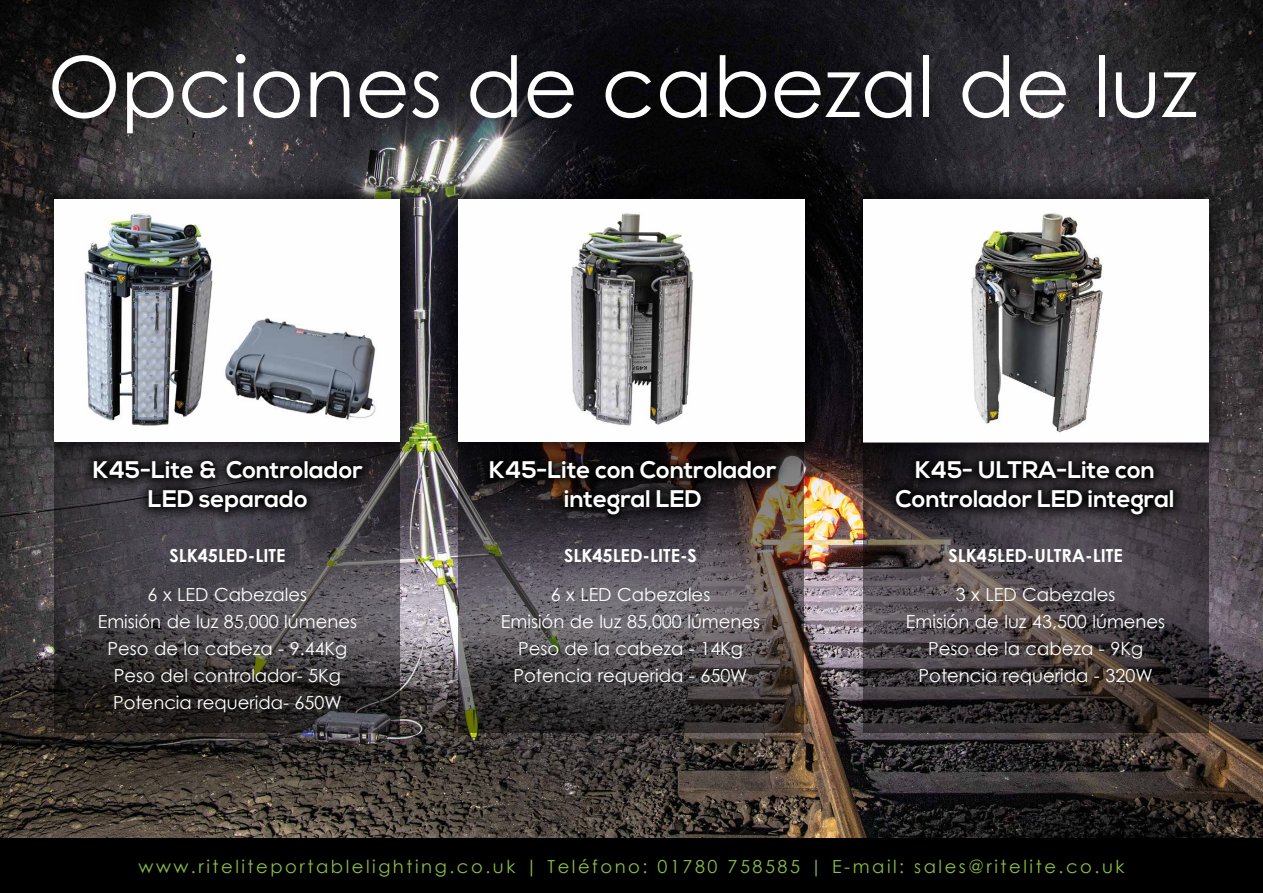
<style>
.page{position:relative;width:1263px;height:893px;background:#fff}
.page>*{position:absolute;margin:0;border:0;box-sizing:border-box;transform-origin:0 0}
.t1{font:84px "Century Gothic";color:#fff}
.t2{font:700 24px/28.8px "Nexa";color:#fff;text-align:center}
.t3{font:18px/27px "Century Gothic";color:#fff;text-align:center}
.t4{font:18px "Century Gothic";letter-spacing:.14em;color:#8abd44}
.t5{font:700 18px "Century Gothic";color:#fff}
</style>
<div class="page">
<img style="left:0;top:0;width:1263px;height:839px">
<div style="left:0;top:839px;width:1263px;height:54px;background:#000"></div>
<div style="left:24px;top:170px;width:405px;height:302px;background:#000;opacity:.75"></div>
<img style="left:54px;top:200px;width:345px;height:242px">
<div style="left:429px;top:170px;width:405px;height:301px;background:#000;opacity:.75"></div>
<img style="left:459px;top:200px;width:345px;height:241px">
<div style="left:834px;top:170px;width:405px;height:302px;background:#000;opacity:.75"></div>
<img style="left:864px;top:200px;width:345px;height:242px">
<svg style="left:54px;top:442px;width:345px;height:291px;background:#3e3a3d"></svg>
<svg style="left:459px;top:442px;width:345px;height:291px;background:#4f494b"></svg>
<svg style="left:864px;top:442px;width:345px;height:291px;background:#423b3e"></svg>
<svg style="left:884px;top:448px;width:302px;height:79px;background:#211e22"></svg>
<svg style="left:478px;top:449px;width:310px;height:78px;background:#211b1a"></svg>
<svg style="left:82px;top:449px;width:293px;height:75px;background:#28262a"></svg>
<h1 class="t1" style="left:48px;top:28px;width:1151px">Opciones de cabezal de luz</h1>
<h2 class="t2" style="left:93px;top:457px;width:271px">K45-Lite &amp; Controlador<br>LED separado</h2>
<p class="t5" style="left:169px;top:542px;width:117px">SLK45LED-LITE</p>
<p class="t3" style="left:98px;top:581px;width:261px">6 x LED Cabezales<br>Emisión de luz 85,000 lúmenes<br>Peso de la cabeza - 9.44Kg<br>Peso del controlador- 5Kg<br>Potencia requerida- 650W</p>
<h2 class="t2" style="left:489px;top:457px;width:289px">K45-Lite con Controlador integral LED</h2>
<p class="t5" style="left:564px;top:542px;width:134px">SLK45LED-LITE-S</p>
<p class="t3" style="left:501px;top:581px;width:261px">6 x LED Cabezales<br>Emisión de luz 85,000 lúmenes<br>Peso de la cabeza - 14Kg<br>Potencia requerida - 650W</p>
<h2 class="t2" style="left:895px;top:457px;width:280px">K45- ULTRA-Lite con<br>Controlador LED integral</h2>
<p class="t5" style="left:948px;top:542px;width:176px">SLK45LED-ULTRA-LITE</p>
<p class="t3" style="left:906px;top:581px;width:261px">3 x LED Cabezales<br>Emisión de luz 43,500 lúmenes<br>Peso de la cabeza - 9Kg<br>Potencia requerida - 320W</p>
<p class="t4" style="left:139px;top:854px;width:987px">www.riteliteportablelighting.co.uk | Teléfono: 01780 758585 | E-mail: sales@ritelite.co.uk</p>
</div>
